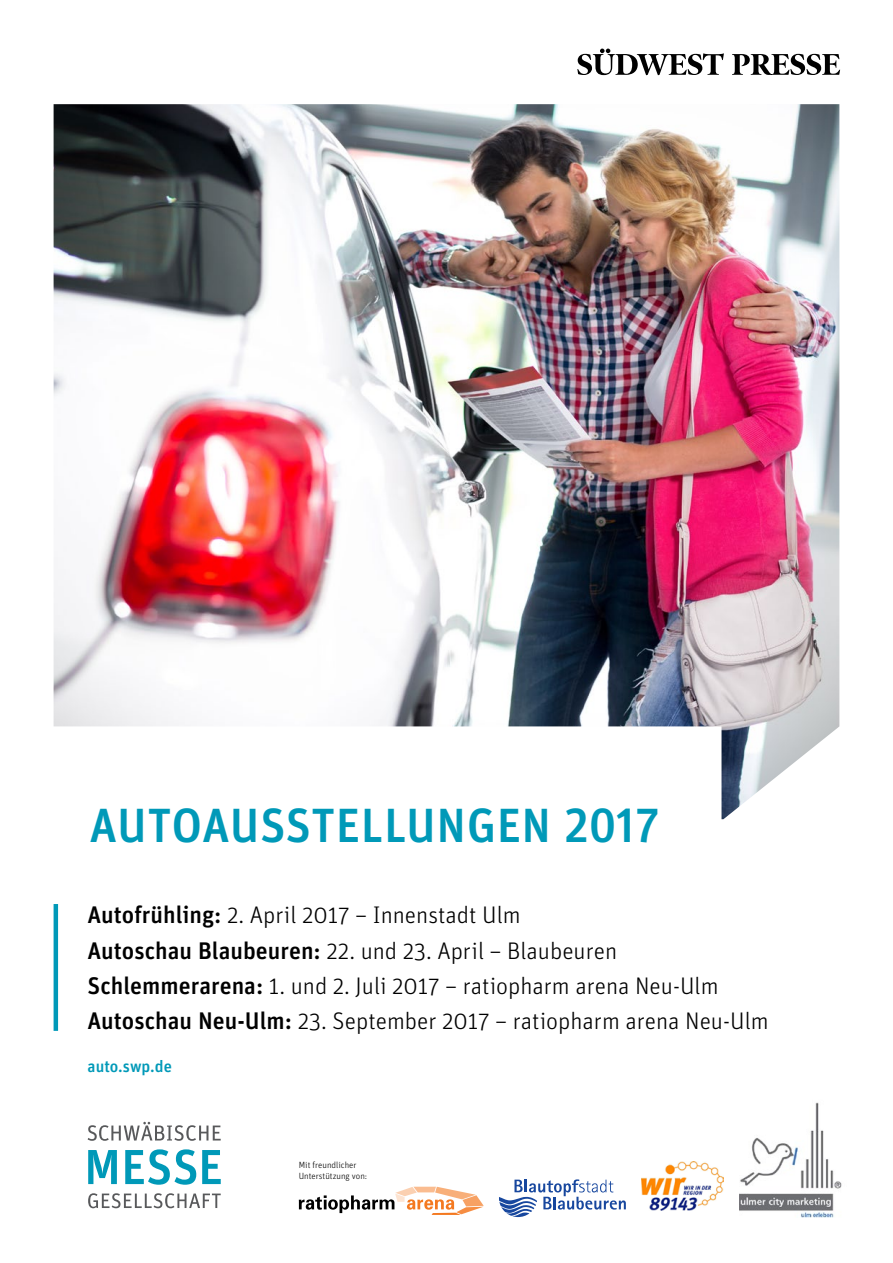
<style>
.page{position:relative;width:893px;height:1263px;background:#fff}
.page>*{position:absolute;margin:0;border:0;box-sizing:border-box;transform-origin:0 0}
.t1{font:500 48px "Unit Pro";letter-spacing:.005em;color:#0099b8}
.t2{font:300 24px/35.4px "Unit Pro";color:#000}
.t3{font:500 16.5px "Unit Pro";color:#0099b8}
.t4{font:300 9px/10.5px "Unit Pro";color:#000}
.s1{font-weight:500}
</style>
<div class="page">
<svg style="left:577px;top:49px;width:263px;height:26px"></svg>
<img style="left:54px;top:104px;width:785px;height:715px">
<hr style="left:54px;top:904px;width:4px;height:127px;background:#0099b8">
<svg style="left:299px;top:1187px;width:185px;height:28px"></svg>
<svg style="left:88px;top:1122px;width:133px;height:19px"></svg>
<svg style="left:88px;top:1150px;width:29px;height:34px"></svg>
<svg style="left:125px;top:1149px;width:71px;height:36px"></svg>
<svg style="left:202px;top:1150px;width:19px;height:34px"></svg>
<svg style="left:88px;top:1193px;width:133px;height:15px"></svg>
<img style="left:739px;top:1102px;width:103px;height:115px">
<svg style="left:499px;top:1179px;width:127px;height:38px"></svg>
<img style="left:641px;top:1161px;width:83px;height:50px">
<h1 class="t1" style="left:89px;top:791px;width:573px">AUTOAUSSTELLUNGEN 2017</h1>
<p class="t2" style="left:88px;top:896px;width:683px"><span class="s1">Autofrühling:</span> 2. April 2017 – Innenstadt Ulm<br><span class="s1">Autoschau Blaubeuren:</span> 22. und 23. April – Blaubeuren <span class="s1">Schlemmerarena:</span> 1. und 2. Juli 2017 – ratiopharm arena Neu-Ulm <span class="s1">Autoschau Neu-Ulm:</span> 23. September 2017 – ratiopharm arena Neu-Ulm</p>
<p class="t3" style="left:88px;top:1054px;width:86px">auto.swp.de</p>
<p class="t4" style="left:299px;top:1159px;width:70px">Mit freundlicher<br>Unterstützung von:</p>
</div>
